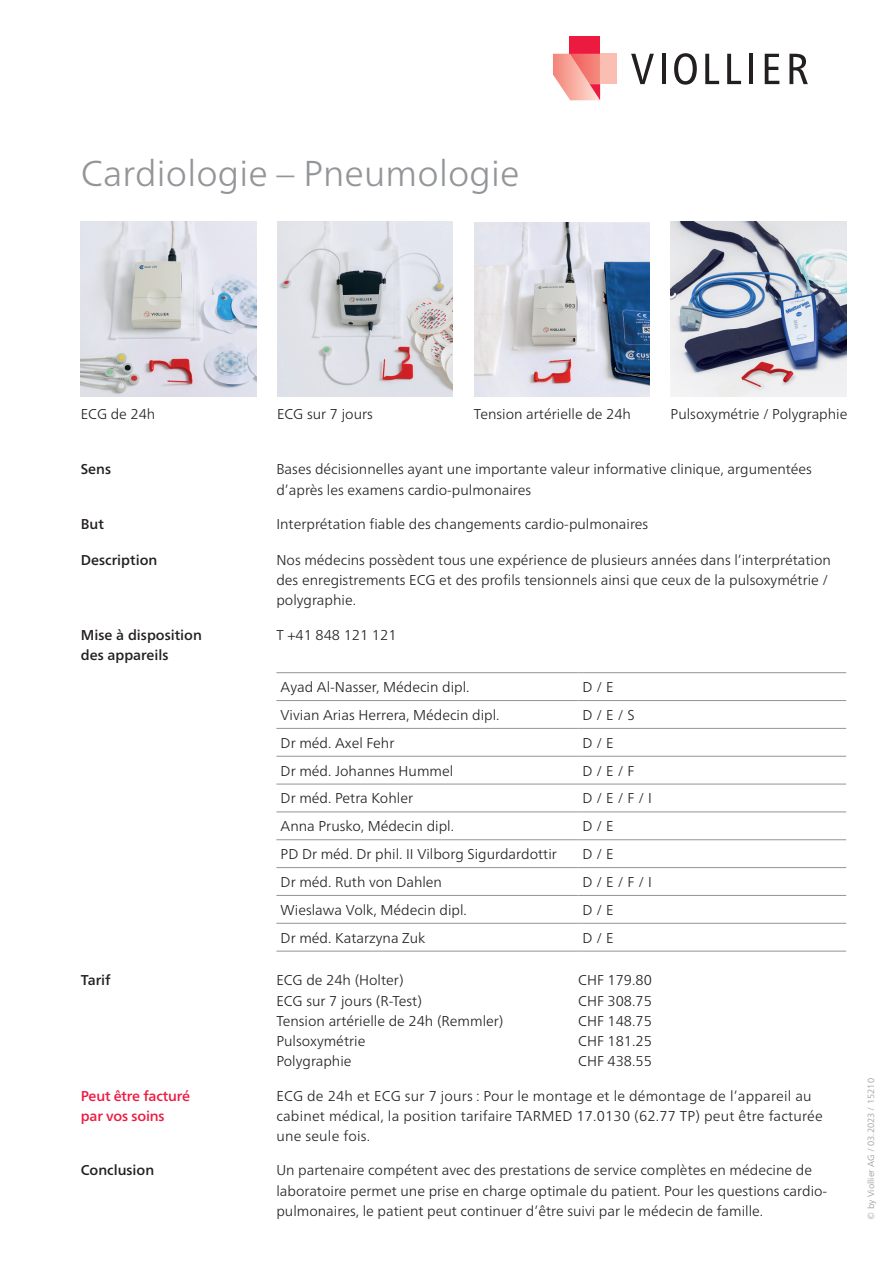
<style>
.page{position:relative;width:893px;height:1263px;background:#fff}
.page>*{position:absolute;margin:0;border:0;box-sizing:border-box;transform-origin:0 0}
.t1{font:300 36px "Frutiger Neue LTW1 G";letter-spacing:.005em;color:#939598}
.t2{font:300 14.25px/20.2px "Frutiger Neue LTW1 G";color:#231f20}
.t3{font:500 14.25px/20.2px "Frutiger Neue LTW1 G";color:#231f20}
.t4{font:500 14.25px/20.2px "Frutiger Neue LTW1 G";letter-spacing:-.01em;color:#ed1a40}
.t5{font:300 9px "Frutiger Neue LTW1 G";color:#939598}
</style>
<div class="page">
<svg style="left:631px;top:54px;width:23px;height:30px"></svg>
<hr style="left:662px;top:54px;width:4px;height:30px;background:#231f20">
<svg style="left:674px;top:53px;width:23px;height:32px"></svg>
<svg style="left:705px;top:54px;width:14px;height:30px"></svg>
<svg style="left:727px;top:54px;width:14px;height:30px"></svg>
<hr style="left:749px;top:54px;width:4px;height:30px;background:#231f20">
<svg style="left:765px;top:54px;width:14px;height:30px"></svg>
<svg style="left:789px;top:54px;width:19px;height:30px"></svg>
<div style="left:570px;top:37px;width:30px;height:17px;background:#ed1a40"></div>
<svg style="left:553px;top:54px;width:47px;height:46px"></svg>
<div style="left:600px;top:54px;width:17px;height:30px;background:#fabeb2"></div>
<hr style="left:276px;top:672px;width:302px;height:1px;background:#939598">
<hr style="left:578px;top:672px;width:268px;height:1px;background:#939598">
<hr style="left:276px;top:700px;width:302px;height:1px;background:#939598">
<hr style="left:578px;top:700px;width:268px;height:1px;background:#939598">
<hr style="left:276px;top:728px;width:302px;height:1px;background:#939598">
<hr style="left:578px;top:728px;width:268px;height:1px;background:#939598">
<hr style="left:276px;top:756px;width:302px;height:1px;background:#939598">
<hr style="left:578px;top:756px;width:268px;height:1px;background:#939598">
<hr style="left:276px;top:784px;width:302px;height:1px;background:#939598">
<hr style="left:578px;top:784px;width:268px;height:1px;background:#939598">
<hr style="left:276px;top:812px;width:302px;height:1px;background:#939598">
<hr style="left:578px;top:812px;width:268px;height:1px;background:#939598">
<hr style="left:276px;top:839px;width:302px;height:1px;background:#939598">
<hr style="left:578px;top:839px;width:268px;height:1px;background:#939598">
<hr style="left:276px;top:867px;width:302px;height:1px;background:#939598">
<hr style="left:578px;top:867px;width:268px;height:1px;background:#939598">
<hr style="left:276px;top:895px;width:302px;height:1px;background:#939598">
<hr style="left:578px;top:895px;width:268px;height:1px;background:#939598">
<hr style="left:276px;top:923px;width:302px;height:1px;background:#939598">
<hr style="left:578px;top:923px;width:268px;height:1px;background:#939598">
<hr style="left:276px;top:951px;width:302px;height:1px;background:#939598">
<hr style="left:578px;top:951px;width:268px;height:1px;background:#939598">
<img style="left:81px;top:221px;width:175px;height:175px">
<img style="left:277px;top:221px;width:176px;height:175px">
<img style="left:474px;top:223px;width:175px;height:173px">
<img style="left:671px;top:221px;width:175px;height:175px">
<h1 class="t1" style="left:81px;top:152px;width:440px">Cardiologie – Pneumologie</h1>
<p class="t2" style="left:81px;top:404px;width:76px">ECG de 24h</p>
<p class="t2" style="left:277px;top:404px;width:97px">ECG sur 7 jours</p>
<p class="t2" style="left:474px;top:404px;width:158px">Tension artérielle de 24h</p>
<p class="t2" style="left:671px;top:404px;width:178px">Pulsoxymétrie / Polygraphie</p>
<p class="t3" style="left:81px;top:459px;width:32px">Sens</p>
<p class="t2" style="left:276px;top:459px;width:537px">Bases décisionnelles ayant une importante valeur informative clinique, argumentées d’après les examens cardio-pulmonaires</p>
<p class="t3" style="left:81px;top:514px;width:25px">But</p>
<p class="t2" style="left:276px;top:514px;width:373px">Interprétation fiable des changements cardio-pulmonaires</p>
<p class="t3" style="left:81px;top:550px;width:78px">Description</p>
<p class="t2" style="left:276px;top:550px;width:556px">Nos médecins possèdent tous une expérience de plusieurs années dans l’interprétation des enregistrements ECG et des profils tensionnels ainsi que ceux de la pulsoxymétrie / polygraphie.</p>
<p class="t3" style="left:81px;top:624px;width:123px">Mise à disposition des appareils</p>
<p class="t2" style="left:276px;top:624px;width:122px">T +41 848 121 121</p>
<p class="t2" style="left:281px;top:677px;width:190px">Ayad Al-Nasser, Médecin dipl.</p>
<p class="t2" style="left:583px;top:677px;width:33px">D / E</p>
<p class="t2" style="left:281px;top:705px;width:220px">Vivian Arias Herrera, Médecin dipl.</p>
<p class="t2" style="left:583px;top:705px;width:54px">D / E / S</p>
<p class="t2" style="left:281px;top:732px;width:115px">Dr méd. Axel Fehr</p>
<p class="t2" style="left:583px;top:732px;width:33px">D / E</p>
<p class="t2" style="left:281px;top:760px;width:174px">Dr méd. Johannes Hummel</p>
<p class="t2" style="left:583px;top:760px;width:53px">D / E / F</p>
<p class="t2" style="left:281px;top:788px;width:134px">Dr méd. Petra Kohler</p>
<p class="t2" style="left:583px;top:788px;width:71px">D / E / F / I</p>
<p class="t2" style="left:281px;top:816px;width:175px">Anna Prusko, Médecin dipl.</p>
<p class="t2" style="left:583px;top:816px;width:33px">D / E</p>
<p class="t2" style="left:281px;top:844px;width:278px">PD Dr méd. Dr phil. II Vilborg Sigurdardottir</p>
<p class="t2" style="left:583px;top:844px;width:33px">D / E</p>
<p class="t2" style="left:281px;top:872px;width:163px">Dr méd. Ruth von Dahlen</p>
<p class="t2" style="left:583px;top:872px;width:71px">D / E / F / I</p>
<p class="t2" style="left:281px;top:899px;width:188px">Wieslawa Volk, Médecin dipl.</p>
<p class="t2" style="left:583px;top:899px;width:33px">D / E</p>
<p class="t2" style="left:281px;top:927px;width:146px">Dr méd. Katarzyna Zuk</p>
<p class="t2" style="left:583px;top:927px;width:33px">D / E</p>
<p class="t3" style="left:81px;top:970px;width:32px">Tarif</p>
<p class="t2" style="left:276px;top:970px;width:229px">ECG de 24h (Holter)<br>ECG sur 7 jours (R-Test)<br>Tension artérielle de 24h (Remmler)<br>Pulsoxymétrie<br>Polygraphie</p>
<p class="t2" style="left:578px;top:970px;width:75px;text-align:justify">CHF 179.80<br>CHF 308.75<br>CHF 148.75<br>CHF 181.25<br>CHF 438.55</p>
<p class="t4" style="left:81px;top:1085px;width:111px">Peut être facturé par vos soins</p>
<p class="t2" style="left:276px;top:1085px;width:548px">ECG de 24h et ECG sur 7 jours : Pour le montage et le démontage de lʹappareil au cabinet médical, la position tarifaire TARMED 17.0130 (62.77 TP) peut être facturée une seule fois.</p>
<p class="t3" style="left:81px;top:1160px;width:75px">Conclusion</p>
<p class="t2" style="left:276px;top:1160px;width:552px">Un partenaire compétent avec des prestations de service complètes en médecine de laboratoire permet une prise en charge optimale du patient. Pour les questions cardio&shy;pulmonaires, le patient peut continuer d’être suivi par le médecin de famille.</p>
<p class="t5" style="left:866px;top:1219px;width:143px;rotate:-90deg">© by Viollier AG / 03.2023 / 15210</p>
</div>
